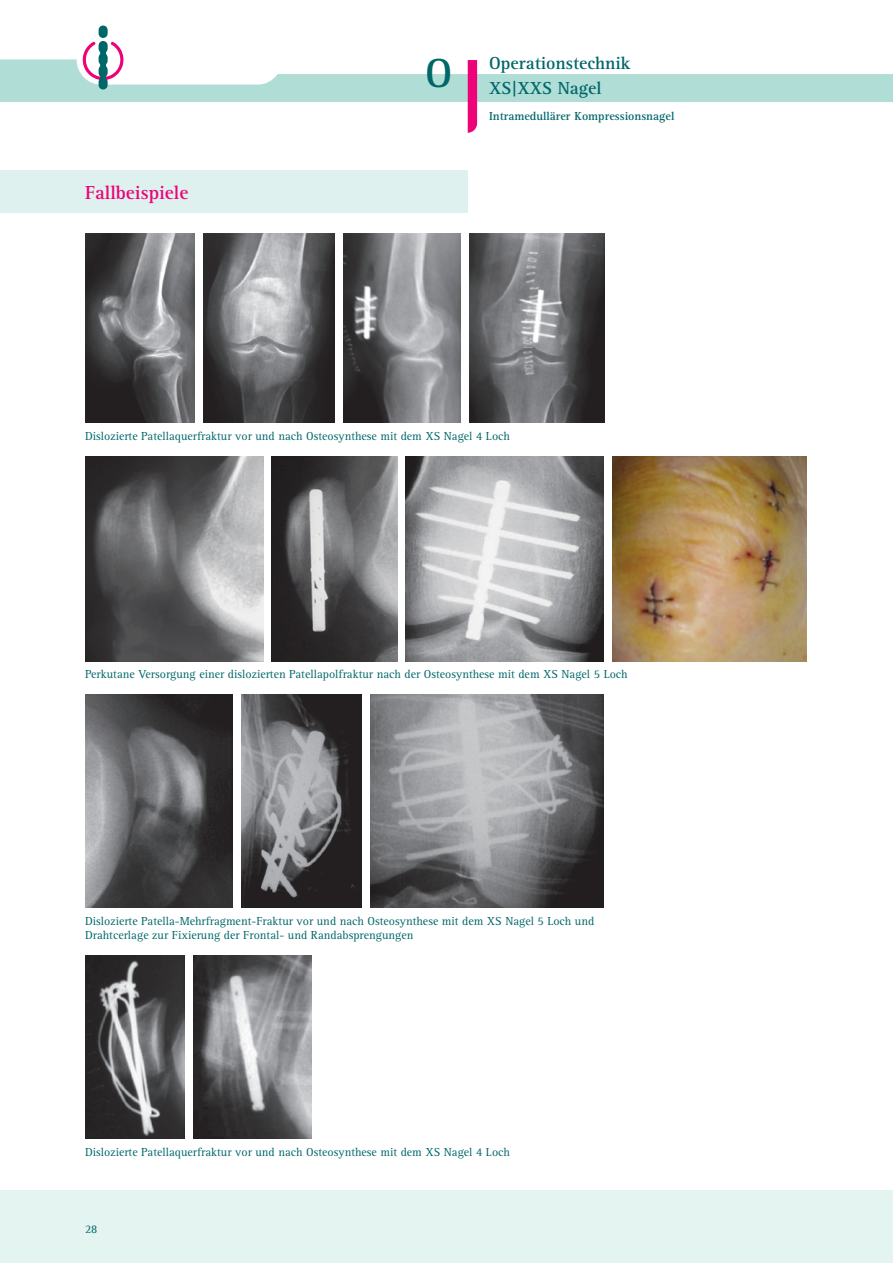
<style>
.page{position:relative;width:893px;height:1263px;background:#fff}
.page>*{position:absolute;margin:0;border:0;box-sizing:border-box;transform-origin:0 0}
.t1{font:700 42px "Rotis Serif";color:#006769}
.Teilüberschrift_DE_I{font:700 19.5px "Rotis Serif";color:#ed0277}
.t2{font:700 18px/25.5px "Rotis Serif";color:#006769}
.Bilduntertitel_8{font:12px/14.4px "Rotis Serif";color:#006769}
.t3{font:700 12px "Rotis Serif";color:#006769}
</style>
<div class="page">
<div style="left:0;top:1191px;width:893px;height:72px;background:#e4f4f1"></div>
<svg style="left:0;top:26px;width:893px;height:107px"></svg>
<img style="left:85px;top:234px;width:110px;height:189px">
<img style="left:203px;top:234px;width:132px;height:189px">
<img style="left:343px;top:234px;width:118px;height:189px">
<img style="left:469px;top:234px;width:135px;height:189px">
<img style="left:85px;top:956px;width:100px;height:183px">
<img style="left:193px;top:956px;width:118px;height:183px">
<div style="left:0;top:170px;width:468px;height:43px;background:#dff1ee"></div>
<img style="left:85px;top:457px;width:178px;height:204px">
<img style="left:271px;top:457px;width:126px;height:204px">
<img style="left:406px;top:457px;width:198px;height:204px">
<img style="left:612px;top:457px;width:195px;height:204px">
<img style="left:85px;top:695px;width:148px;height:212px">
<img style="left:241px;top:695px;width:121px;height:212px">
<img style="left:370px;top:695px;width:234px;height:212px">
<p class="Teilüberschrift_DE_I" style="left:85px;top:181px;width:105px">Fallbeispiele</p>
<h1 class="t1" style="left:425px;top:48px;width:29px">O</h1>
<h3 class="t2" style="left:489px;top:51px;width:143px">Operationstechnik<br>XS|XXS Nagel</h3>
<p class="t3" style="left:489px;top:109px;width:187px">Intramedullärer Kompressionsnagel</p>
<p class="Bilduntertitel_8" style="left:85px;top:429px;width:426px">Dislozierte Patellaquerfraktur vor und nach Osteosynthese mit dem XS Nagel 4 Loch</p>
<p class="Bilduntertitel_8" style="left:85px;top:667px;width:544px">Perkutane Versorgung einer dislozierten Patellapolfraktur nach der Osteosynthese mit dem XS Nagel 5 Loch</p>
<p class="Bilduntertitel_8" style="left:85px;top:914px;width:511px">Dislozierte Patella-Mehrfragment-Fraktur vor und nach Osteosynthese mit dem XS Nagel 5 Loch und<br>Drahtcerlage zur Fixierung der Frontal- und Randabsprengungen</p>
<p class="Bilduntertitel_8" style="left:85px;top:1145px;width:426px">Dislozierte Patellaquerfraktur vor und nach Osteosynthese mit dem XS Nagel 4 Loch</p>
<p class="Bilduntertitel_8" style="left:85px;top:1222px;width:14px">28</p>
</div>
